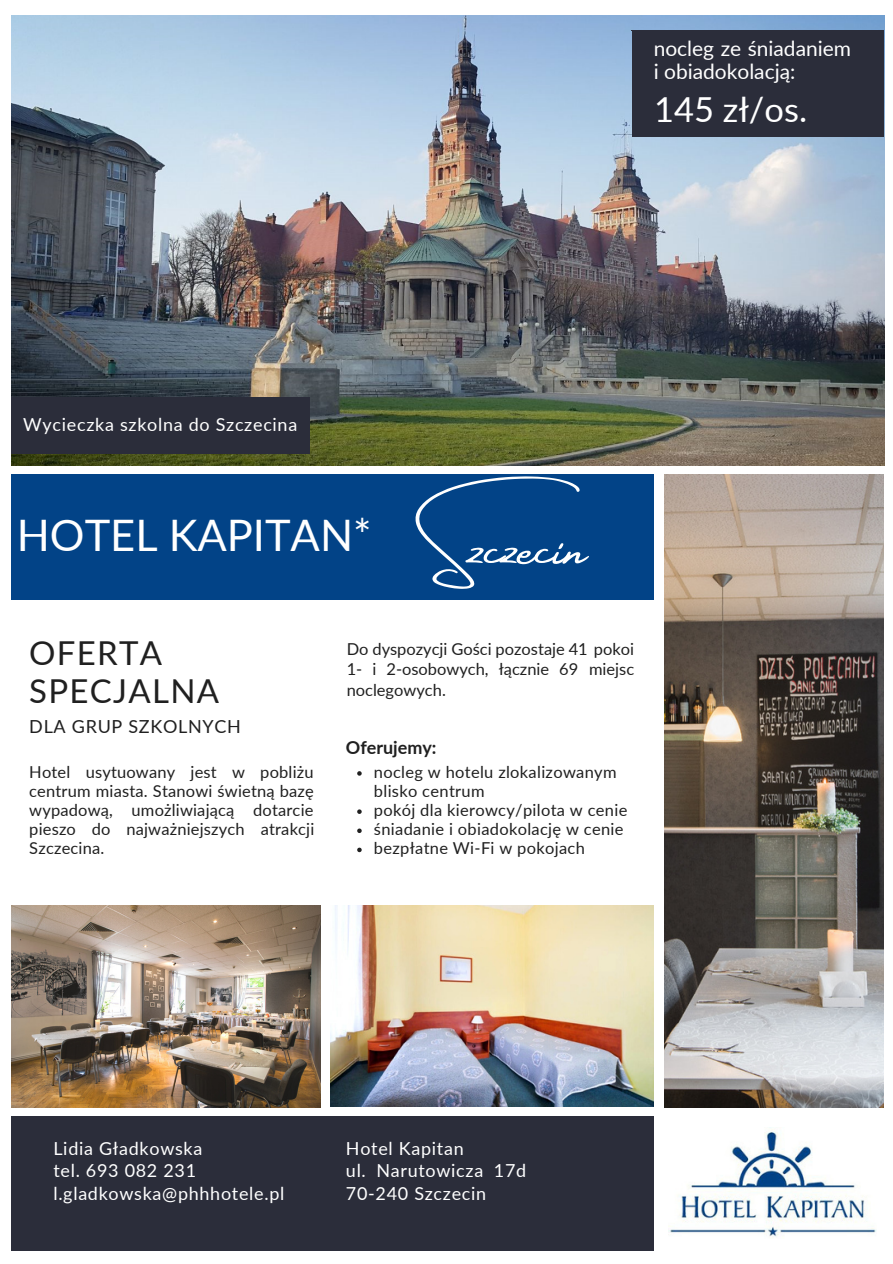
<style>
.page{position:relative;width:893px;height:1264px;background:#fff}
.page>*{position:absolute;margin:0;border:0;box-sizing:border-box;transform-origin:0 0}
.t1{font:59.7px "Amsterdam Four";color:#fff}
.t2{font:43.35px "Lato";color:#fff}
.t3{font:34.5px "Lato";color:#fff}
.t4{font:33px/38.2px "Lato";letter-spacing:.04em;color:#202020}
.t5{font:21px/22.5px "Lato";color:#fff}
.t6{font:18px/22.5px "Lato";letter-spacing:.04em;color:#fff}
.t7{font:18px "Lato";letter-spacing:.04em;color:#202020}
.t8{font:700 18px "Lato";color:#202020}
.t9{font:16.5px/19px "Lato";letter-spacing:.02em;color:#202020;text-align:justify}
</style>
<div class="page">
<img style="left:664px;top:474px;width:219px;height:633px">
<img style="left:11px;top:905px;width:309px;height:202px">
<img style="left:330px;top:905px;width:324px;height:201px">
<div style="left:11px;top:474px;width:642px;height:125px;background:#024387"></div>
<img style="left:668px;top:1127px;width:208px;height:110px">
<img style="left:11px;top:15px;width:873px;height:450px">
<div style="left:11px;top:397px;width:298px;height:57px;background:#2b2d3a"></div>
<div style="left:631px;top:31px;width:252px;height:105px;background:#2b2d3a"></div>
<div style="left:11px;top:1116px;width:643px;height:134px;background:#2b2d3a"></div>
<svg style="left:357px;top:771px;width:4px;height:4px"></svg>
<svg style="left:357px;top:809px;width:4px;height:5px"></svg>
<svg style="left:357px;top:828px;width:4px;height:5px"></svg>
<svg style="left:357px;top:847px;width:4px;height:5px"></svg>
<p class="t5" style="left:653px;top:37px;width:199px">nocleg ze śniadaniem i obiadokolacją:</p>
<p class="t3" style="left:654px;top:88px;width:154px">145 zł/os.</p>
<p class="t6" style="left:23px;top:413px;width:275px">Wycieczka szkolna do Szczecina</p>
<p class="t2" style="left:17px;top:508px;width:356px">HOTEL KAPITAN*</p>
<p class="t1" style="left:427px;top:515px;width:167px">Szczecin</p>
<p class="t4" style="left:29px;top:633px;width:191px">OFERTA<br>SPECJALNA</p>
<p class="t7" style="left:29px;top:714px;width:213px">DLA GRUP SZKOLNYCH</p>
<p class="t9" style="left:346px;top:638px;width:289px;line-height:20.2px">Do dyspozycji Gości pozostaje 41 pokoi 1- i 2-osobowych, łącznie 69 miejsc noclegowych.</p>
<p class="t8" style="left:346px;top:736px;width:92px">Oferujemy:</p>
<p class="t9" style="left:29px;top:762px;width:286px">Hotel usytuowany jest w pobliżu centrum miasta. Stanowi świetną bazę wypadową, umożliwiającą dotarcie pieszo do najważniejszych atrakcji Szczecina.</p>
<p class="t9" style="left:374px;top:762px;width:244px">nocleg w hotelu zlokalizowanym blisko centrum</p>
<p class="t9" style="left:374px;top:800px;width:255px">pokój dla kierowcy/pilota w cenie</p>
<p class="t9" style="left:374px;top:819px;width:251px">śniadanie i obiadokolację w cenie</p>
<p class="t9" style="left:374px;top:838px;width:212px">bezpłatne Wi-Fi w pokojach</p>
<p class="t6" style="left:53px;top:1136px;width:150px">Lidia Gładkowska</p>
<p class="t6" style="left:53px;top:1158px;width:232px">tel. 693 082 231 l.gladkowska@phhhotele.pl</p>
<p class="t6" style="left:346px;top:1136px;width:119px">Hotel Kapitan</p>
<p class="t6" style="left:346px;top:1158px;width:182px">ul. Narutowicza 17d<br>70-240 Szczecin</p>
</div>
